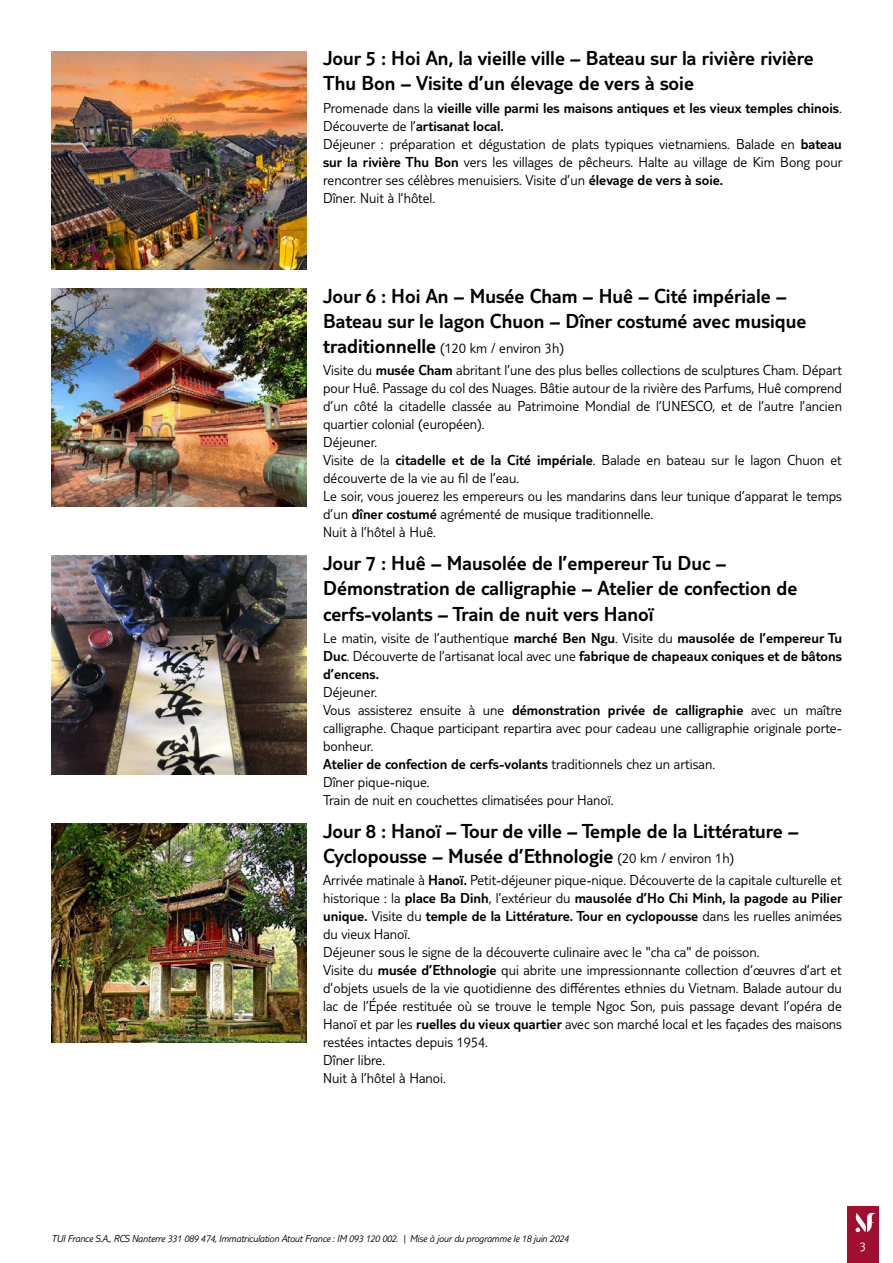
<style>
.page{position:relative;width:893px;height:1263px;background:#fff}
.page>*{position:absolute;margin:0;border:0;box-sizing:border-box;transform-origin:0 0}
.t1{font:300 21px/25.2px "TUI Type";color:#000}
.t2{font:300 15px/18px "TUI Type";color:#000}
.t3{font:300 15px/18px "TUI Type";color:#000;text-align:justify}
.t4{font:300 13.5px "TUI Type";color:#fff}
.t5{font:italic 300 10.5px "TUI Type";letter-spacing:-.02em;color:#000}
.s1{font-style:inherit}
.s2{font-size:21px}
.s3{font-size:15px}
</style>
<div class="page">
<div style="left:847px;top:1206px;width:32px;height:57px;background:#a10e2f"></div>
<svg style="left:855px;top:1213px;width:21px;height:19px"></svg>
<img style="left:51px;top:51px;width:255px;height:219px">
<img style="left:51px;top:288px;width:255px;height:219px">
<img style="left:51px;top:556px;width:255px;height:218px">
<img style="left:51px;top:823px;width:255px;height:219px">
<h1 class="t1" style="left:323px;top:45px;width:492px">Jour 5 : Hoi An, la vieille ville – Bateau sur la rivière rivière<br>Thu Bon – Visite d’un élevage de vers à soie</h1>
<p class="t2" style="left:323px;top:98px;width:521px">Promenade dans la <span class="s1">vieille ville parmi les maisons antiques et les vieux temples chinois</span>.<br>Découverte de l’<span class="s1">artisanat local.<br></span>Déjeuner : préparation et dégustation de plats typiques vietnamiens. Balade en <span class="s1">bateau sur la rivière Thu Bon</span> vers les villages de pêcheurs. Halte au village de Kim Bong pour rencontrer ses célèbres menuisiers. Visite d’un <span class="s1">élevage de vers à soie.<br></span>Dîner. Nuit à l’hôtel.</p>
<h1 class="t1" style="left:323px;top:283px;width:485px">Jour 6 : Hoi An – Musée Cham – Huê – Cité impériale –<br>Bateau sur le lagon Chuon – Dîner costumé avec musique</h1>
<p class="t2" style="left:323px;top:337px;width:520px;line-height:22.2px"><span class="s2">traditionnelle</span> (120 km / environ 3h)<br>Visite du <span class="s1">musée Cham</span> abritant l’une des plus belles collections de sculptures Cham. Départ</p>
<p class="t2" style="left:323px;top:379px;width:520px">pour Huê. Passage du col des Nuages. Bâtie autour de la rivière des Parfums, Huê comprend d’un côté la citadelle classée au Patrimoine Mondial de l’UNESCO, et de l’autre l’ancien quartier colonial (européen).<br>Déjeuner.<br>Visite de la <span class="s1">citadelle et de la Cité impériale</span>. Balade en bateau sur le lagon Chuon et découverte de la vie au fil de l’eau.<br>Le soir, vous jouerez les empereurs ou les mandarins dans leur tunique d’apparat le temps d’un <span class="s1">dîner costumé</span> agrémenté de musique traditionnelle.<br>Nuit à l’hôtel à Huê.</p>
<h1 class="t1" style="left:323px;top:550px;width:476px">Jour 7 : Huê – Mausolée de l’empereur Tu Duc –<br>Démonstration de calligraphie – Atelier de confection de cerfs-volants – Train de nuit vers Hanoï</h1>
<p class="t3" style="left:323px;top:628px;width:520px"><span class="s1">Le matin, visite de l’authentique</span> marché Ben Ngu<span class="s1">. Visite du</span> mausolée de l’empereur Tu Duc<span class="s1">. Découverte de l’artisanat local avec une</span> fabrique de chapeaux coniques et de bâtons d’encens.</p>
<p class="t2" style="left:323px;top:682px;width:520px">Déjeuner.<br>Vous assisterez ensuite à une <span class="s1">démonstration privée de calligraphie</span> avec un maître calligraphe. Chaque participant repartira avec pour cadeau une calligraphie originale porte&shy;bonheur.<br><span class="s1">Atelier de confection de cerfs-volants</span> traditionnels chez un artisan.<br>Dîner pique-nique.<br>Train de nuit en couchettes climatisées pour Hanoï.</p>
<h1 class="t1" style="left:323px;top:818px;width:477px">Jour 8 : Hanoï – Tour de ville – Temple de la Littérature –<br>Cyclopousse – Musée d’Ethnologie <span class="s3">(20 km / environ 1h)</span></h1>
<p class="t2" style="left:323px;top:871px;width:521px">Arrivée matinale à <span class="s1">Hanoï.</span> Petit-déjeuner pique-nique. Découverte de la capitale culturelle et historique : la <span class="s1">place Ba Dinh</span>, l’extérieur du <span class="s1">mausolée d’Ho Chi Minh, la pagode au Pilier unique.</span> Visite du <span class="s1">temple de la Littérature. Tour en cyclopousse</span> dans les ruelles animées du vieux Hanoï.<br>Déjeuner sous le signe de la découverte culinaire avec le "cha ca" de poisson.<br>Visite du <span class="s1">musée d’Ethnologie</span> qui abrite une impressionnante collection d’œuvres d’art et d’objets usuels de la vie quotidienne des différentes ethnies du Vietnam. Balade autour du lac de l’Épée restituée où se trouve le temple Ngoc Son, puis passage devant l’opéra de Hanoï et par les <span class="s1">ruelles du vieux quartier</span> avec son marché local et les façades des maisons restées intactes depuis 1954.<br>Dîner libre.<br>Nuit à l’hôtel à Hanoi.</p>
<p class="t5" style="left:51px;top:1232px;width:519px">TUI France S.A., RCS Nanterre 331 089 474, Immatriculation Atout France : IM 093 120 002. | Mise à jour du programme le 18 juin 2024</p>
<p class="t4" style="left:860px;top:1239px;width:8px">3</p>
</div>
